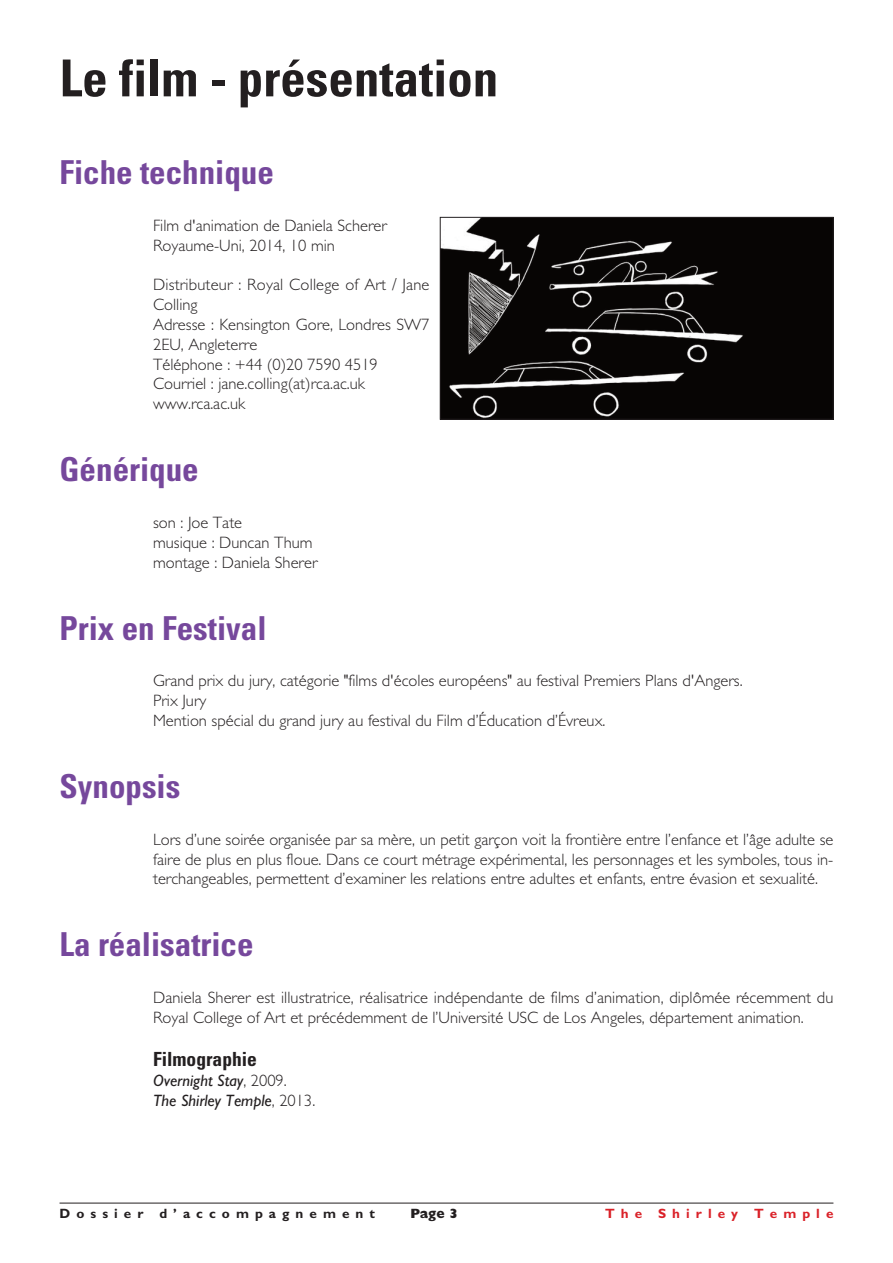
<style>
.page{position:relative;width:893px;height:1263px;background:#fff}
.page>*{position:absolute;margin:0;border:0;box-sizing:border-box;transform-origin:0 0}
.t1{font:700 condensed 51px "Univers";color:#231f20}
.t2{font:700 condensed 33px "Univers";color:#76489c}
.t3{font:700 condensed 19.5px "Univers";color:#231f20}
.t4{font:300 16.5px/19.8px "M Gill Sans";color:#231f20}
.t5{font:italic 16.5px/19.8px "M Gill Sans";color:#231f20}
.t6{font:700 13.5px "M Gill Sans";letter-spacing:.45em;color:#231f20}
.t7{font:700 13.5px "M Gill Sans";letter-spacing:.45em;color:#da2128}
.t8{font:800 13.5px "M Gill Sans";color:#231f20}
.s1{font-weight:300;font-style:normal}
</style>
<div class="page">
<hr style="left:60px;top:1203px;width:773px;height:1px;background:#231f20">
<img style="left:442px;top:219px;width:389px;height:198px">
<div style="left:440px;top:217px;width:393px;height:202px;border:1px solid #231f20"></div>
<h1 class="t1" style="left:60px;top:60px;width:440px">Le film - présentation</h1>
<h2 class="t2" style="left:60px;top:160px;width:216px">Fiche technique</h2>
<p class="t4" style="left:153px;top:217px;width:235px">Film d'animation de Daniela Scherer<br>Royaume-Uni, 2014, 10 min</p>
<p class="t4" style="left:153px;top:277px;width:278px">Distributeur : Royal College of Art / Jane<br>Colling<br>Adresse : Kensington Gore, Londres SW7<br>2EU, Angleterre<br>Téléphone : +44 (0)20 7590 4519<br>Courriel : jane.colling(at)rca.ac.uk www.rca.ac.uk</p>
<h2 class="t2" style="left:60px;top:457px;width:141px">Générique</h2>
<p class="t4" style="left:153px;top:514px;width:166px">son : Joe Tate<br>musique : Duncan Thum montage : Daniela Sherer</p>
<h2 class="t2" style="left:60px;top:616px;width:208px">Prix en Festival</h2>
<p class="t4" style="left:153px;top:673px;width:591px">Grand prix du jury, catégorie "films d'écoles européens" au festival Premiers Plans d'Angers.<br>Prix Jury<br>Mention spécial du grand jury au festival du Film d’Éducation d’Évreux.</p>
<h2 class="t2" style="left:60px;top:774px;width:122px">Synopsis</h2>
<p class="t4" style="left:153px;top:831px;width:682px;text-align:justify">Lors d’une soirée organisée par sa mère, un petit garçon voit la frontière entre l’enfance et l’âge adulte se faire de plus en plus floue. Dans ce court métrage expérimental, les personnages et les symboles, tous in&shy;terchangeables, permettent d’examiner les relations entre adultes et enfants, entre évasion et sexualité.</p>
<h2 class="t2" style="left:60px;top:933px;width:196px">La réalisatrice</h2>
<p class="t4" style="left:153px;top:990px;width:682px">Daniela Sherer est illustratrice, réalisatrice indépendante de films d’animation, diplômée récemment du<br>Royal College of Art et précédemment de l’Université USC de Los Angeles, département animation.</p>
<p class="t3" style="left:153px;top:1051px;width:105px">Filmographie</p>
<p class="t5" style="left:153px;top:1072px;width:164px">Overnight Stay<span class="s1">, 2009.<br></span>The Shirley Temple<span class="s1">, 2013.</span></p>
<p class="t6" style="left:60px;top:1208px;width:317px">Dossier d’accompagnement</p>
<p class="t8" style="left:410px;top:1208px;width:49px">Page 3</p>
<p class="t7" style="left:605px;top:1208px;width:230px">The Shirley Temple</p>
</div>
